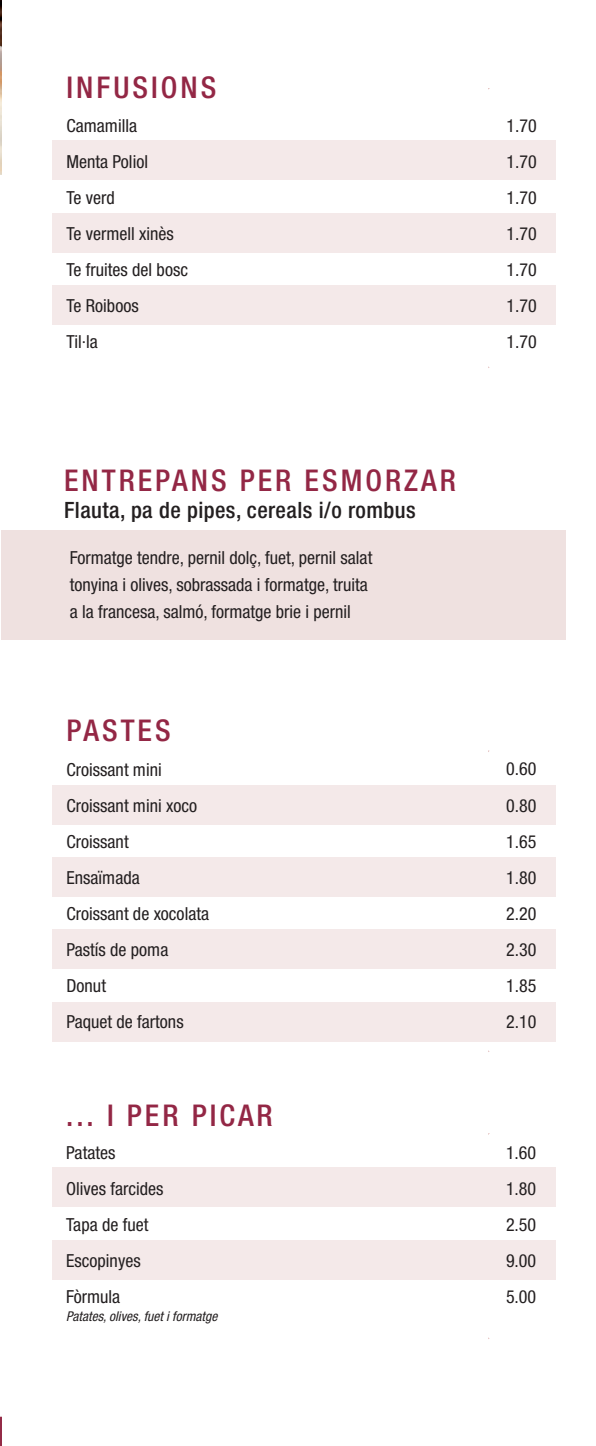
<style>
.page{position:relative;width:596px;height:1446px;background:#fff}
.page>*{position:absolute;margin:0;border:0;box-sizing:border-box;transform-origin:0 0}
.t1{font:500 condensed 30px "Helvetica Neue LT Std";letter-spacing:.1em;color:#932745}
.t2{font:500 condensed 22.5px "Helvetica Neue LT Std";letter-spacing:.02em;color:#231f20}
.t3{font:condensed 18px/36px "Helvetica Neue LT Std";color:#231f20}
.t4{font:italic condensed 13.5px "Helvetica Neue LT Std";color:#231f20}
</style>
<div class="page">
<img style="left:0;top:0;width:1px;height:1446px">
<div style="left:52px;top:141px;width:504px;height:39px;background:#f4e9e9"></div>
<div style="left:52px;top:213px;width:504px;height:40px;background:#f4e9e9"></div>
<div style="left:52px;top:285px;width:504px;height:40px;background:#f4e9e9"></div>
<div style="left:52px;top:785px;width:504px;height:39px;background:#f4e9e9"></div>
<div style="left:52px;top:857px;width:504px;height:40px;background:#f4e9e9"></div>
<div style="left:52px;top:929px;width:504px;height:40px;background:#f4e9e9"></div>
<div style="left:52px;top:1001px;width:504px;height:40px;background:#f4e9e9"></div>
<div style="left:52px;top:1167px;width:503px;height:40px;background:#f4e9e9"></div>
<div style="left:52px;top:1239px;width:503px;height:40px;background:#f4e9e9"></div>
<div style="left:1px;top:530px;width:565px;height:110px;background:#efe1e0"></div>
<h1 class="t1" style="left:67px;top:69px;width:151px">INFUSIONS</h1>
<p class="t3" style="left:67px;top:107px;width:123px">Camamilla<br>Menta Poliol<br>Te verd<br>Te vermell xinès<br>Te fruites del bosc<br>Te Roiboos<br>Til·la</p>
<h1 class="t1" style="left:64px;top:463px;width:393px">ENTREPANS PER ESMORZAR</h1>
<p class="t2" style="left:64px;top:497px;width:353px">Flauta, pa de pipes, cereals i/o rombus</p>
<p class="t3" style="left:70px;top:544px;width:304px;line-height:27px">Formatge tendre, pernil dolç, fuet, pernil salat tonyina i olives, sobrassada i formatge, truita a la francesa, salmó, formatge brie i pernil</p>
<h1 class="t1" style="left:67px;top:712px;width:105px">PASTES</h1>
<p class="t3" style="left:67px;top:751px;width:144px">Croissant mini<br>Croissant mini xoco<br>Croissant<br>Ensaïmada<br>Croissant de xocolata<br>Pastís de poma<br>Donut<br>Paquet de fartons</p>
<h1 class="t1" style="left:66px;top:1097px;width:208px">... I PER PICAR</h1>
<p class="t3" style="left:66px;top:1135px;width:99px">Patates<br>Olives farcides<br>Tapa de fuet<br>Escopinyes<br>Fòrmula</p>
<p class="t4" style="left:66px;top:1308px;width:152px">Patates, olives, fuet i formatge</p>
<p class="t3" style="left:506px;top:107px;width:32px;text-align:justify">1.70<br>1.70<br>1.70<br>1.70<br>1.70<br>1.70<br>1.70</p>
<p class="t3" style="left:506px;top:751px;width:32px;text-align:justify">0.60<br>0.80<br>1.65<br>1.80<br>2.20<br>2.30<br>1.85<br>2.10</p>
<p class="t3" style="left:505px;top:1135px;width:32px;text-align:justify">1.60<br>1.80<br>2.50<br>9.00<br>5.00</p>
</div>
